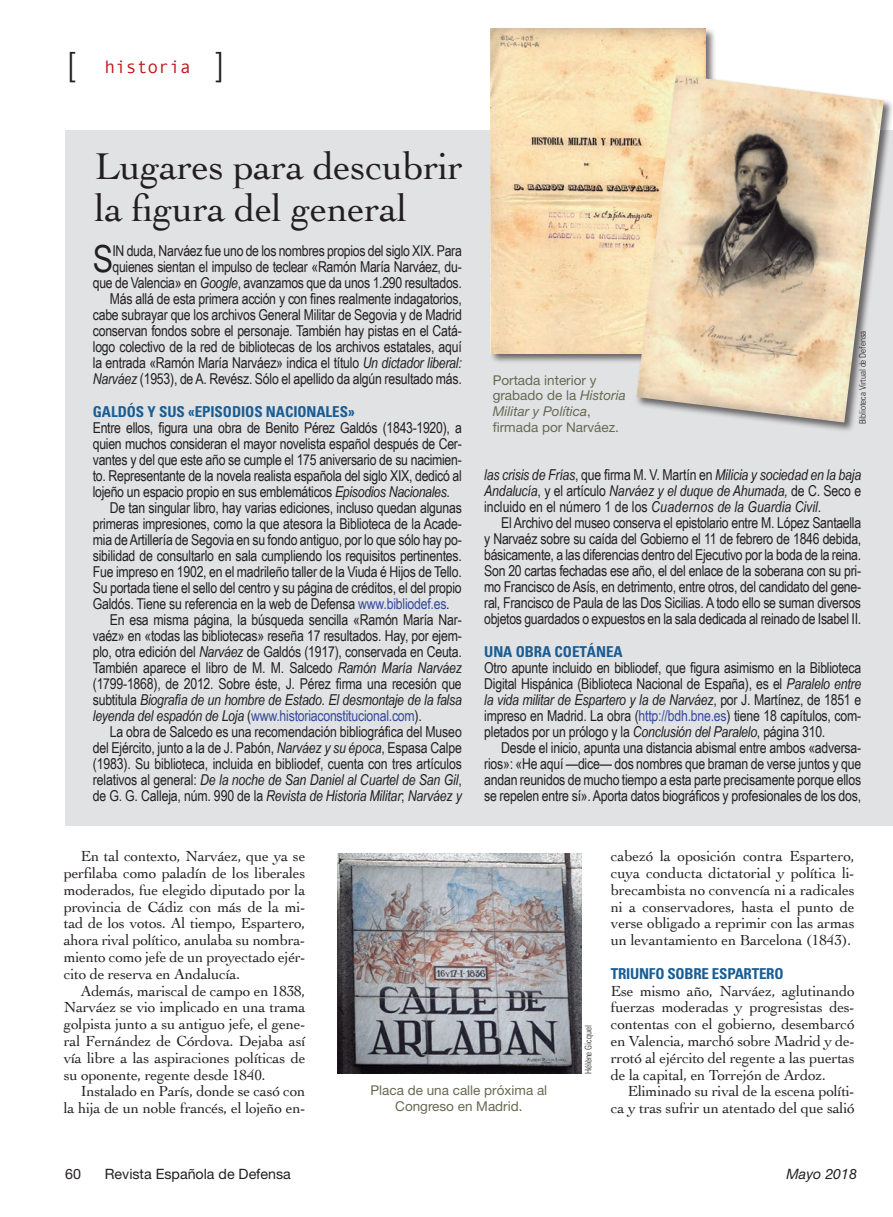
<style>
.page{position:relative;width:893px;height:1217px;background:#fff}
.page>*{position:absolute;margin:0;border:0;box-sizing:border-box;transform-origin:0 0}
.t1{font:39px/42px "Cochin";letter-spacing:-.01em;color:#231f20}
.t2{font:37.35px "Arial Narrow";color:#231f20}
.t3{font:300 33px "Helvetica Neue";color:#231f20}
.t4{font:18px "Monotypecom";color:#c4121a}
.t5{font:15.3px/16.8px "Cochin";letter-spacing:-.015em;color:#231f20;text-align:justify}
.t6{font:15px/16px "Arial Narrow";letter-spacing:-.015em;color:#231f20;text-align:justify}
.t7{font:italic 15px/15.9px "Arial Narrow";letter-spacing:-.01em;color:#231f20;text-align:justify}
.t8{font:700 condensed 15px "Univers";letter-spacing:-.005em;color:#1a5d93}
.t9{font:15px "Arial Narrow";letter-spacing:-.015em;color:#34499e}
.t10{font:14.25px "Helvetica Neue";color:#231f20}
.t11{font:italic 14.25px "Helvetica Neue";color:#231f20}
.t12{font:13.5px/15.8px "Helvetica Neue";color:#686852}
.t13{font:300 condensed 9px "Univers";letter-spacing:-.005em;color:#231f20}
.s1{font-family:"Helvetica Neue";font-weight:300;font-size:33px;color:#231f20}
.s2{font-style:italic}
.s3{color:#34499e}
.s4{font-style:normal}
.s5{font-style:italic;color:#231f20}
.s6{color:#231f20}
</style>
<div class="page">
<div style="left:65px;top:130px;width:828px;height:696px;background:#e1e2e4"></div>
<div style="left:489px;top:27px;width:227px;height:336px;background:#231f20;opacity:.65"></div>
<img style="left:491px;top:29px;width:214px;height:324px">
<div style="left:635px;top:74px;width:258px;height:359px;background:#231f20;opacity:.65"></div>
<img style="left:636px;top:75px;width:248px;height:347px">
<img style="left:337px;top:853px;width:244px;height:219px">
<h3 class="t3" style="left:68px;top:44px;width:9px">[</h3>
<p class="t4" style="left:104px;top:57px;width:121px">historia <span class="s1">]</span></p>
<h1 class="t1" style="left:95px;top:144px;width:370px">Lugares para descubrir la figura del general</h1>
<h2 class="t2" style="left:93px;top:232px;width:22px">S</h2>
<p class="t6" style="left:93px;top:242px;width:371px;text-align:right">IN duda, Narváez fue uno de los nombres propios del siglo XIX. Para quienes sientan el impulso de teclear «Ramón María Narváez, du&shy;que de Valencia» en <span class="s2">Google</span>, avanzamos que da unos 1.290 resultados.<br>Más allá de esta primera acción y con fines realmente indagatorios, cabe subrayar que los archivos General Militar de Segovia y de Madrid conservan fondos sobre el personaje. También hay pistas en el Catá&shy;logo colectivo de la red de bibliotecas de los archivos estatales, aquí la entrada «Ramón María Narváez» indica el título <span class="s2">Un dictador liberal:<br>Narváez</span> (1953), de A. Revész. Sólo el apellido da algún resultado más.</p>
<p class="t8" style="left:93px;top:402px;width:263px">GALDÓS Y SUS «EPISODIOS NACIONALES»</p>
<p class="t6" style="left:93px;top:419px;width:371px">Entre ellos, figura una obra de Benito Pérez Galdós (1843-1920), a</p>
<p class="t6" style="left:93px;top:435px;width:370px">quien muchos consideran el mayor novelista español después de Cer-</p>
<p class="t6" style="left:93px;top:451px;width:370px">vantes y del que este año se cumple el 175 aniversario de su nacimien-</p>
<p class="t6" style="left:93px;top:467px;width:371px">to. Representante de la novela realista española del siglo XIX, dedicó al</p>
<p class="t6" style="left:93px;top:483px;width:359px">lojeño un espacio propio en sus emblemáticos <span class="s2">Episodios Nacionales</span>.</p>
<p class="t6" style="left:110px;top:499px;width:353px">De tan singular libro, hay varias ediciones, incluso quedan algunas</p>
<p class="t6" style="left:93px;top:515px;width:370px">primeras impresiones, como la que atesora la Biblioteca de la Acade-</p>
<p class="t6" style="left:93px;top:531px;width:371px">mia de Artillería de Segovia en su fondo antiguo, por lo que sólo hay po-</p>
<p class="t6" style="left:93px;top:547px;width:371px">sibilidad de consultarlo en sala cumpliendo los requisitos pertinentes.</p>
<p class="t6" style="left:93px;top:563px;width:370px">Fue impreso en 1902, en el madrileño taller de la Viuda é Hijos de Tello.</p>
<p class="t6" style="left:93px;top:579px;width:370px">Su portada tiene el sello del centro y su página de créditos, el del propio</p>
<p class="t6" style="left:93px;top:595px;width:358px">Galdós. Tiene su referencia en la web de Defensa <span class="s3">www.bibliodef.es</span>.</p>
<p class="t6" style="left:110px;top:611px;width:353px">En esa misma página, la búsqueda sencilla «Ramón María Nar-</p>
<p class="t6" style="left:93px;top:627px;width:371px">vaéz» en «todas las bibliotecas» reseña 17 resultados. Hay, por ejem-</p>
<p class="t6" style="left:93px;top:643px;width:370px">plo, otra edición del <span class="s2">Narváez</span> de Galdós (1917), conservada en Ceuta.</p>
<p class="t6" style="left:93px;top:659px;width:370px">También aparece el libro de M. M. Salcedo <span class="s2">Ramón María Narváez</span></p>
<p class="t6" style="left:93px;top:675px;width:370px">(1799-1868), de 2012. Sobre éste, J. Pérez firma una recesión que</p>
<p class="t7" style="left:93px;top:691px;width:371px"><span class="s4">subtitula</span> Biografía de un hombre de Estado. El desmontaje de la falsa</p>
<p class="t9" style="left:93px;top:704px;width:331px"><span class="s5">leyenda del espadón de Loja</span> <span class="s6">(</span>www.historiaconstitucional.com<span class="s6">).</span></p>
<p class="t6" style="left:110px;top:722px;width:353px">La obra de Salcedo es una recomendación bibliográfica del Museo</p>
<p class="t6" style="left:93px;top:738px;width:371px">del Ejército, junto a la de J. Pabón, <span class="s2">Narváez y su época</span>, Espasa Calpe</p>
<p class="t6" style="left:93px;top:754px;width:370px">(1983). Su biblioteca, incluida en bibliodef, cuenta con tres artículos</p>
<p class="t7" style="left:93px;top:771px;width:370px"><span class="s4">relativos al general:</span> De la noche de San Daniel al Cuartel de San Gil<span class="s4">,</span></p>
<p class="t7" style="left:93px;top:787px;width:371px"><span class="s4">de G. G. Calleja, núm. 990 de la</span> Revista de Historia Militar<span class="s4">;</span> Narváez y</p>
<p class="t12" style="left:493px;top:372px;width:135px">Portada interior y grabado de la <span class="s2">Historia<br>Militar y Política</span>, firmada por Narváez.</p>
<p class="t13" style="left:857px;top:424px;width:95px;rotate:-90deg">Biblioteca Virtual de Defensa</p>
<p class="t7" style="left:484px;top:466px;width:379px">las crisis de Frías<span class="s4">, que firma M. V. Martín en</span> Milicia y sociedad en la baja Andalucía<span class="s4">, y el artículo</span> Narváez y el duque de Ahumada, <span class="s4">de C. Seco e incluido en el número 1 de los</span> Cuadernos de la Guardia Civil<span class="s4">.</span></p>
<p class="t6" style="left:484px;top:514px;width:379px;text-indent:17px">El Archivo del museo conserva el epistolario entre M. López Santaella y Narvaéz sobre su caída del Gobierno el 11 de febrero de 1846 debida, básicamente, a las diferencias dentro del Ejecutivo por la boda de la reina.<br>Son 20 cartas fechadas ese año, el del enlace de la soberana con su pri&shy;mo Francisco de Asís, en detrimento, entre otros, del candidato del gene&shy;ral, Francisco de Paula de las Dos Sicilias. A todo ello se suman diversos objetos guardados o expuestos en la sala dedicada al reinado de Isabel II.</p>
<p class="t8" style="left:484px;top:642px;width:140px">UNA OBRA COETÁNEA</p>
<p class="t6" style="left:484px;top:659px;width:378px">Otro apunte incluido en bibliodef, que figura asimismo en la Biblioteca Digital Hispánica (Biblioteca Nacional de España), es el <span class="s2">Paralelo entre la vida militar de Espartero y la de Narváez</span>, por J. Martínez, de 1851 e impreso en Madrid. La obra (<span class="s3">http://bdh.bne.es</span>) tiene 18 capítulos, com&shy;pletados por un prólogo y la <span class="s2">Conclusión del Paralelo</span>, página 310.</p>
<p class="t6" style="left:484px;top:738px;width:378px;text-indent:17px">Desde el inicio, apunta una distancia abismal entre ambos «adversa&shy;rios»: «He aquí —dice— dos nombres que braman de verse juntos y que andan reunidos de mucho tiempo a esta parte precisamente porque ellos se repelen entre sí». Aporta datos biográficos y profesionales de los dos,</p>
<p class="t5" style="left:64px;top:846px;width:243px;text-indent:17px">En tal contexto, Narváez, que ya se perfilaba como paladín de los liberales moderados, fue elegido diputado por la provincia de Cádiz con más de la mi&shy;tad de los votos. Al tiempo, Espartero, ahora rival político, anulaba su nombra&shy;miento como jefe de un proyectado ejér&shy;cito de reserva en Andalucía.</p>
<p class="t5" style="left:64px;top:981px;width:243px;text-indent:17px">Además, mariscal de campo en 1838, Narváez se vio implicado en una trama golpista junto a su antiguo jefe, el gene&shy;ral Fernández de Córdova. Dejaba así vía libre a las aspiraciones políticas de su oponente, regente desde 1840.</p>
<p class="t5" style="left:64px;top:1082px;width:243px;text-align:right">Instalado en París, donde se casó con<br>la hija de un noble francés, el lojeño en-</p>
<p class="t12" style="left:370px;top:1082px;width:178px;text-align:center">Placa de una calle próxima al<br>Congreso en Madrid.</p>
<p class="t13" style="left:583px;top:1073px;width:50px;rotate:-90deg">Hélène Gicquel</p>
<p class="t5" style="left:611px;top:846px;width:245px">cabezó la oposición contra Espartero, cuya conducta dictatorial y política li&shy;brecambista no convencía ni a radicales ni a conservadores, hasta el punto de verse obligado a reprimir con las armas un levantamiento en Barcelona (1843).</p>
<p class="t8" style="left:611px;top:963px;width:174px">TRIUNFO SOBRE ESPARTERO</p>
<p class="t5" style="left:611px;top:981px;width:245px">Ese mismo año, Narváez, aglutinando fuerzas moderadas y progresistas des&shy;contentas con el gobierno, desembarcó en Valencia, marchó sobre Madrid y de&shy;rrotó al ejército del regente a las puertas de la capital, en Torrejón de Ardoz.</p>
<p class="t5" style="left:611px;top:1082px;width:245px;text-align:right">Eliminado su rival de la escena políti&shy;ca y tras sufrir un atentado del que salió</p>
<p class="t10" style="left:65px;top:1164px;width:17px">60</p>
<p class="t10" style="left:105px;top:1164px;width:188px">Revista Española de Defensa</p>
<p class="t11" style="left:787px;top:1164px;width:72px">Mayo 2018</p>
</div>
